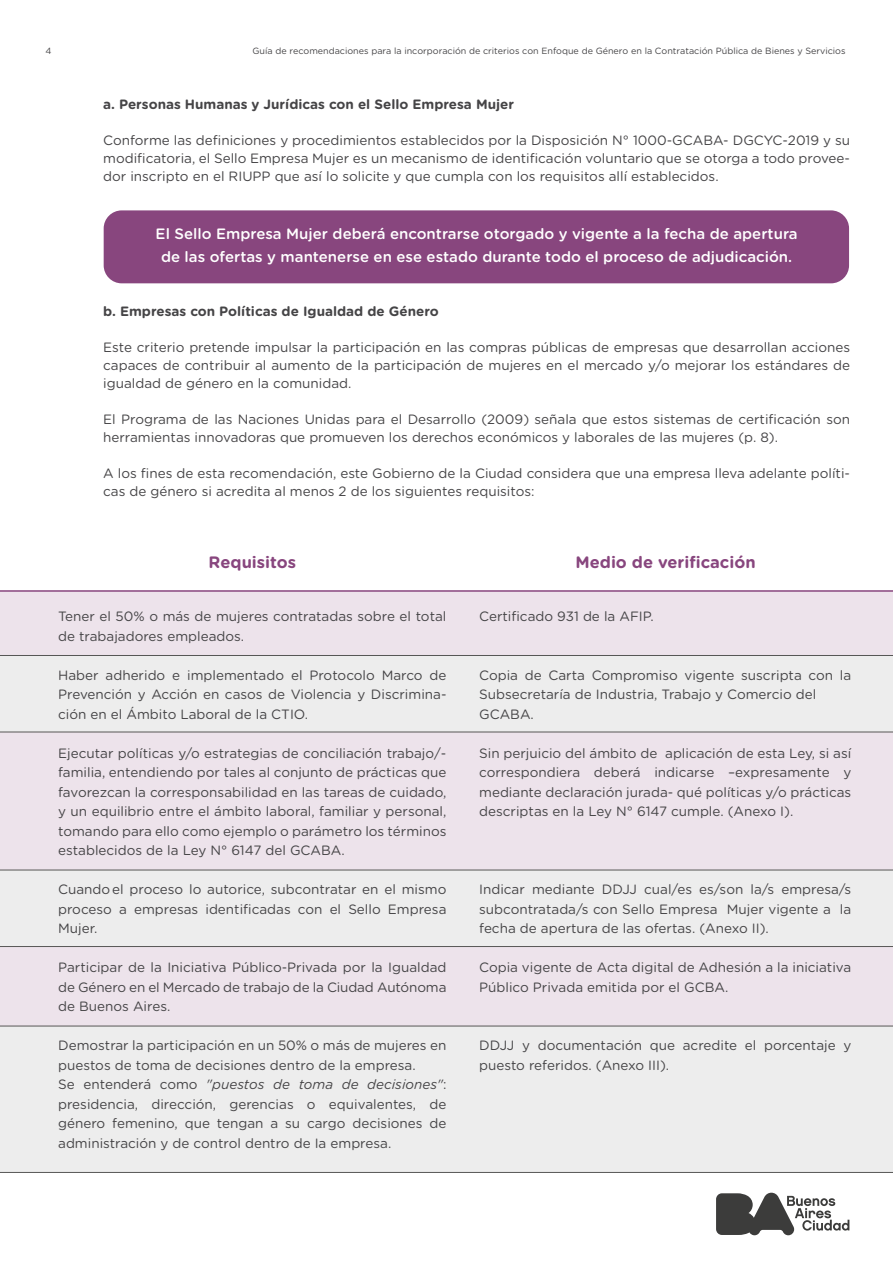
<style>
.page{position:relative;width:893px;height:1263px;background:#fff}
.page>*{position:absolute;margin:0;border:0;box-sizing:border-box;transform-origin:0 0}
.t1{font:700 16.5px "Gotham Rounded";color:#88467e}
.t2{font:500 15px/22.5px "Gotham Rounded";color:#fff;text-align:center}
.t3{font:13.5px/19.5px "Gotham Rounded";color:#454446;text-align:justify}
.t4{font:700 13.5px "Gotham Rounded";color:#454446}
.t5{font:9px "Gotham Rounded";color:#454446}
.s1{font-style:italic}
</style>
<div class="page">
<svg style="left:716px;top:1193px;width:133px;height:42px"></svg>
<div style="left:104px;top:210px;width:745px;height:73px;background:#88467e;border-radius:18px"></div>
<div style="left:0;top:946px;width:893px;height:80px;background:#ede3eb"></div>
<div style="left:0;top:732px;width:893px;height:138px;background:#ede3eb"></div>
<div style="left:0;top:591px;width:893px;height:64px;background:#ede3eb"></div>
<div style="left:0;top:1026px;width:893px;height:146px;background:#ededed"></div>
<div style="left:0;top:870px;width:893px;height:76px;background:#ededed"></div>
<div style="left:0;top:655px;width:893px;height:77px;background:#ededed"></div>
<hr style="left:0;top:590px;width:893px;height:2px;background:#88467e">
<hr style="left:0;top:655px;width:893px;height:1px;background:#575756">
<hr style="left:0;top:732px;width:893px;height:1px;background:#575756">
<hr style="left:0;top:870px;width:893px;height:1px;background:#575756">
<hr style="left:0;top:946px;width:893px;height:1px;background:#575756">
<hr style="left:0;top:1026px;width:893px;height:1px;background:#575756">
<hr style="left:0;top:1172px;width:893px;height:1px;background:#575756">
<p class="t5" style="left:46px;top:45px;width:8px">4</p>
<p class="t5" style="left:253px;top:45px;width:594px">Guía de recomendaciones para la incorporación de criterios con Enfoque de Género en la Contratación Pública de Bienes y Servicios</p>
<p class="t4" style="left:103px;top:94px;width:412px">a. Personas Humanas y Jurídicas con el Sello Empresa Mujer</p>
<p class="t3" style="left:103px;top:130px;width:748px;line-height:18px">Conforme las definiciones y procedimientos establecidos por la Disposición N° 1000-GCABA- DGCYC-2019 y su modificatoria, el Sello Empresa Mujer es un mecanismo de identificación voluntario que se otorga a todo provee&shy;dor inscripto en el RIUPP que así lo solicite y que cumpla con los requisitos allí establecidos.</p>
<p class="t2" style="left:156px;top:222px;width:643px">El Sello Empresa Mujer deberá encontrarse otorgado y vigente a la fecha de apertura de las ofertas y mantenerse en ese estado durante todo el proceso de adjudicación.</p>
<p class="t4" style="left:103px;top:301px;width:337px">b. Empresas con Políticas de Igualdad de Género</p>
<p class="t3" style="left:103px;top:337px;width:748px;line-height:18px">Este criterio pretende impulsar la participación en las compras públicas de empresas que desarrollan acciones capaces de contribuir al aumento de la participación de mujeres en el mercado y/o mejorar los estándares de igualdad de género en la comunidad.</p>
<p class="t3" style="left:103px;top:409px;width:748px;line-height:18px">El Programa de las Naciones Unidas para el Desarrollo (2009) señala que estos sistemas de certificación son herramientas innovadoras que promueven los derechos económicos y laborales de las mujeres (p. 8).</p>
<p class="t3" style="left:103px;top:463px;width:748px;line-height:18px">A los fines de esta recomendación, este Gobierno de la Ciudad considera que una empresa lleva adelante políti&shy;cas de género si acredita al menos 2 de los siguientes requisitos:</p>
<p class="t1" style="left:209px;top:550px;width:89px">Requisitos</p>
<p class="t1" style="left:575px;top:550px;width:182px">Medio de verificación</p>
<p class="t3" style="left:58px;top:606px;width:390px">Tener el 50% o más de mujeres contratadas sobre el total de trabajadores empleados.</p>
<p class="t3" style="left:58px;top:664px;width:390px">Haber adherido e implementado el Protocolo Marco de Prevención y Acción en casos de Violencia y Discrimina&shy;ción en el Ámbito Laboral de la CTIO.</p>
<p class="t3" style="left:58px;top:742px;width:390px">Ejecutar políticas y/o estrategias de conciliación trabajo/- familia, entendiendo por tales al conjunto de prácticas que favorezcan la corresponsabilidad en las tareas de cuidado, y un equilibrio entre el ámbito laboral, familiar y personal, tomando para ello como ejemplo o parámetro los términos establecidos de la Ley N° 6147 del GCABA.</p>
<p class="t3" style="left:58px;top:879px;width:390px">Cuando el proceso lo autorice, subcontratar en el mismo proceso a empresas identificadas con el Sello Empresa Mujer.</p>
<p class="t3" style="left:58px;top:957px;width:390px">Participar de la Iniciativa Público-Privada por la Igualdad de Género en el Mercado de trabajo de la Ciudad Autónoma de Buenos Aires.</p>
<p class="t3" style="left:58px;top:1035px;width:390px;text-align:left">Demostrar la participación en un 50% o más de mujeres en puestos de toma de decisiones dentro de la empresa.<br>Se entenderá como <span class="s1">"puestos de toma de decisiones"</span>: presidencia, dirección, gerencias o equivalentes, de género femenino, que tengan a su cargo decisiones de administración y de control dentro de Ia empresa.</p>
<p class="t3" style="left:479px;top:606px;width:176px">Certificado 931 de la AFIP.</p>
<p class="t3" style="left:479px;top:664px;width:374px;text-align:left">Copia de Carta Compromiso vigente suscripta con la<br>Subsecretaría de Industria, Trabajo y Comercio del<br>GCABA.</p>
<p class="t3" style="left:479px;top:742px;width:374px">Sin perjuicio del ámbito de aplicación de esta Ley, si así correspondiera deberá indicarse –expresamente y mediante declaración jurada- qué políticas y/o prácticas descriptas en la Ley N° 6147 cumple. (Anexo I).</p>
<p class="t3" style="left:479px;top:879px;width:374px">Indicar mediante DDJJ cual/es es/son la/s empresa/s subcontratada/s con Sello Empresa Mujer vigente a la fecha de apertura de las ofertas. (Anexo II).</p>
<p class="t3" style="left:479px;top:957px;width:374px">Copia vigente de Acta digital de Adhesión a la iniciativa<br>Público Privada emitida por el GCBA.</p>
<p class="t3" style="left:479px;top:1035px;width:374px">DDJJ y documentación que acredite el porcentaje y puesto referidos. (Anexo III).</p>
</div>
